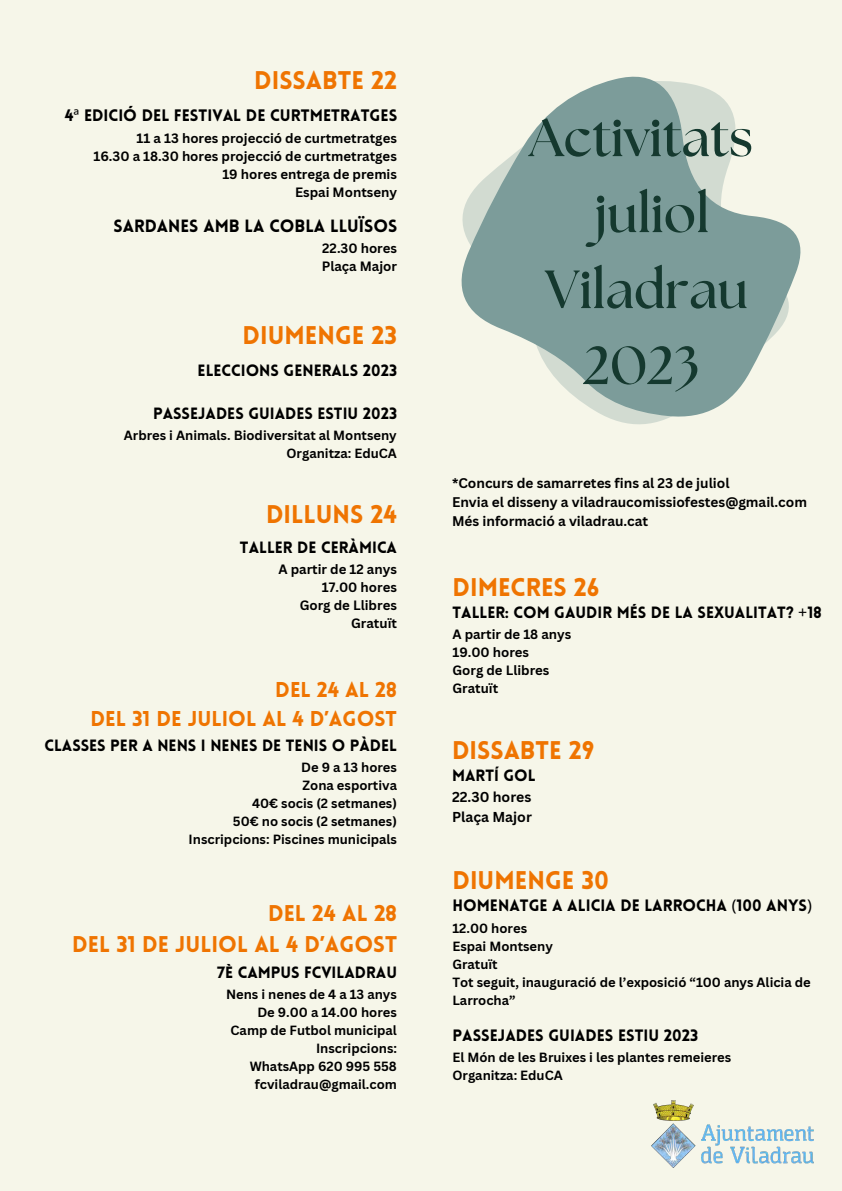
<style>
.page{position:relative;width:842px;height:1191px;background:#fff}
.page>*{position:absolute;margin:0;border:0;box-sizing:border-box;transform-origin:0 0}
.t1{font:700 53.6px/75.9px "The Seasons";color:#15392f;text-align:center}
.t2{font:900 25px "Lovelo";color:#ef7401}
.t3{font:900 22.3px "Lovelo";color:#ef7401}
.t4{font:900 21px "Lovelo";color:#ef7401}
.t5{font:900 17.4px "Lovelo";color:#000}
.t6{font:900 16.3px "Lovelo";color:#000}
.t7{font:900 16.1px "Lovelo";color:#000}
.t8{font:900 16px "Lovelo";color:#000}
.t9{font:700 14px "Canva Sans";color:#000}
.t10{font:700 13.6px "Canva Sans";color:#000}
.t11{font:700 13.2px "Canva Sans";color:#000}
.t12{font:700 13px/18px "Canva Sans";color:#000}
.s1{font-family:"Noto Sans";font-weight:400}
</style>
<div class="page">
<div style="left:0;top:0;width:842px;height:1190px;background:#f6f6e9"></div>
<svg style="left:613px;top:76px;width:188px;height:212px"></svg>
<svg style="left:461px;top:80px;width:329px;height:345px;fill:#7c9c9a"></svg>
<img style="left:651px;top:1100px;width:163px;height:68px">
<p class="t2" style="left:254px;top:71px;width:144px">DISSABTE 22</p>
<p class="t6" style="left:65px;top:109px;width:334px">4<span class="s1">ª</span> EDICIÓ DEL FESTIVAL DE CURTMETRATGES</p>
<p class="t11" style="left:137px;top:129px;width:262px">11 a 13 hores projecció de curtmetratges</p>
<p class="t11" style="left:93px;top:147px;width:305px">16.30 a 18.30 hores projecció de curtmetratges</p>
<p class="t11" style="left:222px;top:165px;width:176px">19 hores entrega de premis</p>
<p class="t11" style="left:295px;top:183px;width:103px">Espai Montseny</p>
<p class="t5" style="left:114px;top:218px;width:285px">SARDANES AMB LA COBLA LLUÏSOS</p>
<p class="t11" style="left:322px;top:239px;width:76px">22.30 hores</p>
<p class="t11" style="left:322px;top:257px;width:77px">Plaça Major</p>
<p class="t2" style="left:242px;top:325px;width:156px">DIUMENGE 23</p>
<p class="t8" style="left:198px;top:364px;width:201px">ELECCIONS GENERALS 2023</p>
<p class="t8" style="left:153px;top:407px;width:246px">PASSEJADES GUIADES ESTIU 2023</p>
<p class="t12" style="left:124px;top:426px;width:274px">Arbres i Animals. Biodiversitat al Montseny</p>
<p class="t12" style="left:287px;top:444px;width:112px">Organitza: EduCA</p>
<p class="t2" style="left:266px;top:504px;width:133px">DILLUNS 24</p>
<p class="t8" style="left:240px;top:541px;width:159px">TALLER DE CERÀMICA</p>
<p class="t11" style="left:278px;top:560px;width:120px">A partir de 12 anys</p>
<p class="t11" style="left:322px;top:578px;width:77px">17.00 hores</p>
<p class="t11" style="left:300px;top:596px;width:99px">Gorg de Llibres</p>
<p class="t11" style="left:351px;top:614px;width:47px">Gratuït</p>
<p class="t4" style="left:275px;top:680px;width:123px">DEL 24 AL 28</p>
<p class="t4" style="left:90px;top:710px;width:308px">DEL 31 DE JULIOL AL 4 D’AGOST</p>
<p class="t8" style="left:44px;top:739px;width:354px">CLASSES PER A NENS I NENES DE TENIS O PÀDEL</p>
<p class="t12" style="left:301px;top:758px;width:97px">De 9 a 13 hores</p>
<p class="t12" style="left:303px;top:776px;width:96px">Zona esportiva</p>
<p class="t12" style="left:252px;top:794px;width:146px">40€ socis (2 setmanes)</p>
<p class="t12" style="left:233px;top:812px;width:166px">50€ no socis (2 setmanes)</p>
<p class="t12" style="left:189px;top:830px;width:210px">Inscripcions: Piscines municipals</p>
<p class="t3" style="left:268px;top:904px;width:131px">DEL 24 AL 28</p>
<p class="t3" style="left:72px;top:935px;width:326px">DEL 31 DE JULIOL AL 4 D’AGOST</p>
<p class="t8" style="left:217px;top:966px;width:181px">7È CAMPUS FCVILADRAU</p>
<p class="t12" style="left:226px;top:984px;width:172px">Nens i nenes de 4 a 13 anys</p>
<p class="t12" style="left:257px;top:1002px;width:141px">De 9.00 a 14.00 hores</p>
<p class="t12" style="left:231px;top:1020px;width:168px">Camp de Futbol municipal</p>
<p class="t12" style="left:316px;top:1038px;width:82px">Inscripcions:</p>
<p class="t12" style="left:250px;top:1056px;width:149px">WhatsApp 620 995 558</p>
<p class="t12" style="left:255px;top:1074px;width:144px">fcviladrau@gmail.com</p>
<p class="t1" style="left:529px;top:102px;width:225px">Activitats juliol<br>Viladrau<br>2023</p>
<p class="t10" style="left:452px;top:474px;width:279px">*Concurs de samarretes fins al 23 de juliol</p>
<p class="t10" style="left:452px;top:492px;width:356px">Envia el disseny a viladraucomissiofestes@gmail.com</p>
<p class="t10" style="left:452px;top:511px;width:198px">Més informació a viladrau.cat</p>
<p class="t2" style="left:452px;top:576px;width:149px">DIMECRES 26</p>
<p class="t8" style="left:452px;top:605px;width:371px">TALLER: COM GAUDIR MÉS DE LA SEXUALITAT? <span class="s1">+</span>18</p>
<p class="t11" style="left:452px;top:624px;width:120px">A partir de 18 anys</p>
<p class="t11" style="left:452px;top:642px;width:78px">19.00 hores</p>
<p class="t11" style="left:452px;top:660px;width:98px">Gorg de Llibres</p>
<p class="t11" style="left:452px;top:678px;width:47px">Gratuït</p>
<p class="t2" style="left:452px;top:739px;width:144px">DISSABTE 29</p>
<p class="t8" style="left:452px;top:768px;width:85px">MARTÍ GOL</p>
<p class="t9" style="left:452px;top:787px;width:81px">22.30 hores</p>
<p class="t9" style="left:452px;top:807px;width:81px">Plaça Major</p>
<p class="t2" style="left:452px;top:869px;width:158px">DIUMENGE 30</p>
<p class="t7" style="left:452px;top:898px;width:361px">HOMENATGE A ALICIA DE LARROCHA <span class="s1">(</span>100 ANYS<span class="s1">)</span></p>
<p class="t12" style="left:452px;top:918px;width:76px">12.00 hores</p>
<p class="t12" style="left:452px;top:936px;width:102px">Espai Montseny</p>
<p class="t12" style="left:452px;top:954px;width:47px">Gratuït</p>
<p class="t12" style="left:452px;top:972px;width:360px">Tot seguit, inauguració de l’exposició “100 anys Alicia de<br>Larrocha”</p>
<p class="t7" style="left:452px;top:1028px;width:247px">PASSEJADES GUIADES ESTIU 2023</p>
<p class="t12" style="left:452px;top:1048px;width:280px">El Món de les Bruixes i les plantes remeieres</p>
<p class="t12" style="left:452px;top:1066px;width:112px">Organitza: EduCA</p>
</div>
